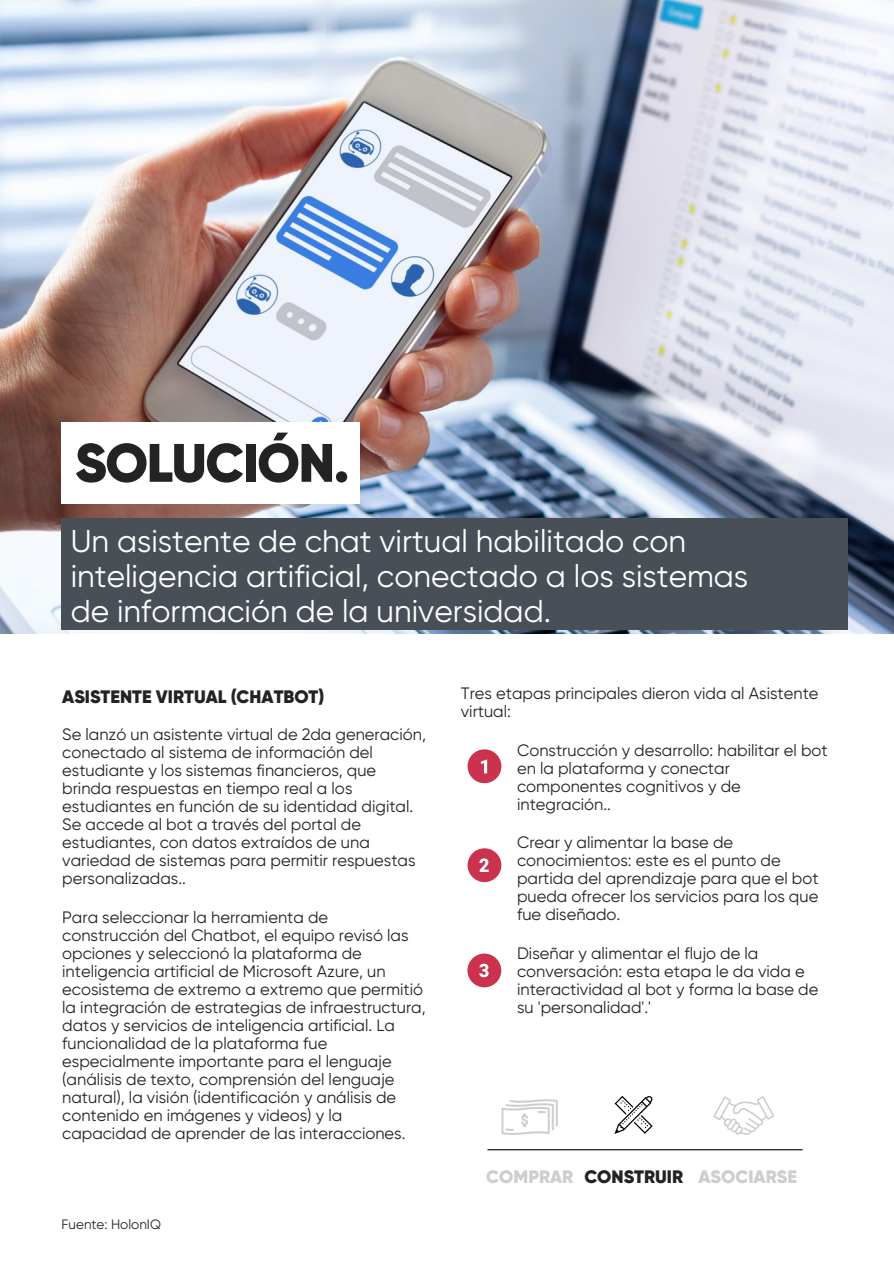
<style>
.page{position:relative;width:894px;height:1264px;background:#fff}
.page>*{position:absolute;margin:0;border:0;box-sizing:border-box;transform-origin:0 0}
.t1{font:900 54px "Gilroy";letter-spacing:-.025em;color:#232323}
.t2{font:31.5px/35px "Gilroy";color:#fff}
.t3{font:900 18px "Gilroy";color:#232323}
.t4{font:900 18px "Gilroy";color:#cecece}
.t5{font:16.5px/18px "Gilroy";color:#232323}
.t6{font:13.5px "Gilroy";color:#232323}
.s1{color:#232323}
</style>
<div class="page">
<img style="left:0;top:0;width:893px;height:633px">
<div style="left:61px;top:423px;width:299px;height:81px;background:#fff"></div>
<div style="left:62px;top:518px;width:785px;height:111px;background:#494f56"></div>
<svg style="left:713px;top:1096px;width:61px;height:38px"></svg>
<svg style="left:501px;top:1099px;width:56px;height:35px"></svg>
<svg style="left:614px;top:1095px;width:38px;height:38px"></svg>
<hr style="left:487px;top:1149px;width:315px;height:1px;background:#000">
<svg style="left:467px;top:749px;width:34px;height:34px"></svg>
<div style="left:467px;top:848px;width:34px;height:34px;background:#cb324d;border-radius:50%"></div>
<svg style="left:479px;top:858px;width:9px;height:14px"></svg>
<div style="left:467px;top:953px;width:34px;height:34px;background:#cb324d;border-radius:50%"></div>
<svg style="left:479px;top:963px;width:9px;height:14px"></svg>
<h1 class="t1" style="left:75px;top:429px;width:276px">SOLUCIÓN.</h1>
<h2 class="t2" style="left:71px;top:523px;width:678px">Un asistente de chat virtual habilitado con inteligencia artificial, conectado a los sistemas de información de la universidad.</h2>
<p class="t3" style="left:62px;top:685px;width:263px">ASISTENTE VIRTUAL (CHATBOT)</p>
<p class="t5" style="left:62px;top:725px;width:365px">Se lanzó un asistente virtual de 2da generación, conectado al sistema de información del estudiante y los sistemas financieros, que brinda respuestas en tiempo real a los estudiantes en función de su identidad digital.<br>Se accede al bot a través del portal de estudiantes, con datos extraídos de una variedad de sistemas para permitir respuestas personalizadas..</p>
<p class="t5" style="left:62px;top:907px;width:365px">Para seleccionar la herramienta de construcción del Chatbot, el equipo revisó las opciones y seleccionó la plataforma de inteligencia artificial de Microsoft Azure, un ecosistema de extremo a extremo que permitió la integración de estrategias de infraestructura, datos y servicios de inteligencia artificial. La funcionalidad de la plataforma fue especialmente importante para el lenguaje (análisis de texto, comprensión del lenguaje natural), la visión (identificación y análisis de contenido en imágenes y videos) y la capacidad de aprender de las interacciones.</p>
<p class="t6" style="left:62px;top:1216px;width:101px">Fuente: HolonIQ</p>
<p class="t5" style="left:460px;top:684px;width:359px">Tres etapas principales dieron vida al Asistente virtual:</p>
<p class="t5" style="left:517px;top:741px;width:312px">Construcción y desarrollo: habilitar el bot en la plataforma y conectar componentes cognitivos y de integración..</p>
<p class="t5" style="left:517px;top:833px;width:303px">Crear y alimentar la base de conocimientos: este es el punto de partida del aprendizaje para que el bot pueda ofrecer los servicios para los que fue diseñado.</p>
<p class="t5" style="left:517px;top:943px;width:303px">Diseñar y alimentar el flujo de la conversación: esta etapa le da vida e interactividad al bot y forma la base de su 'personalidad'.'</p>
<p class="t4" style="left:486px;top:1165px;width:312px">COMPRAR <span class="s1">CONSTRUIR</span> ASOCIARSE</p>
</div>
